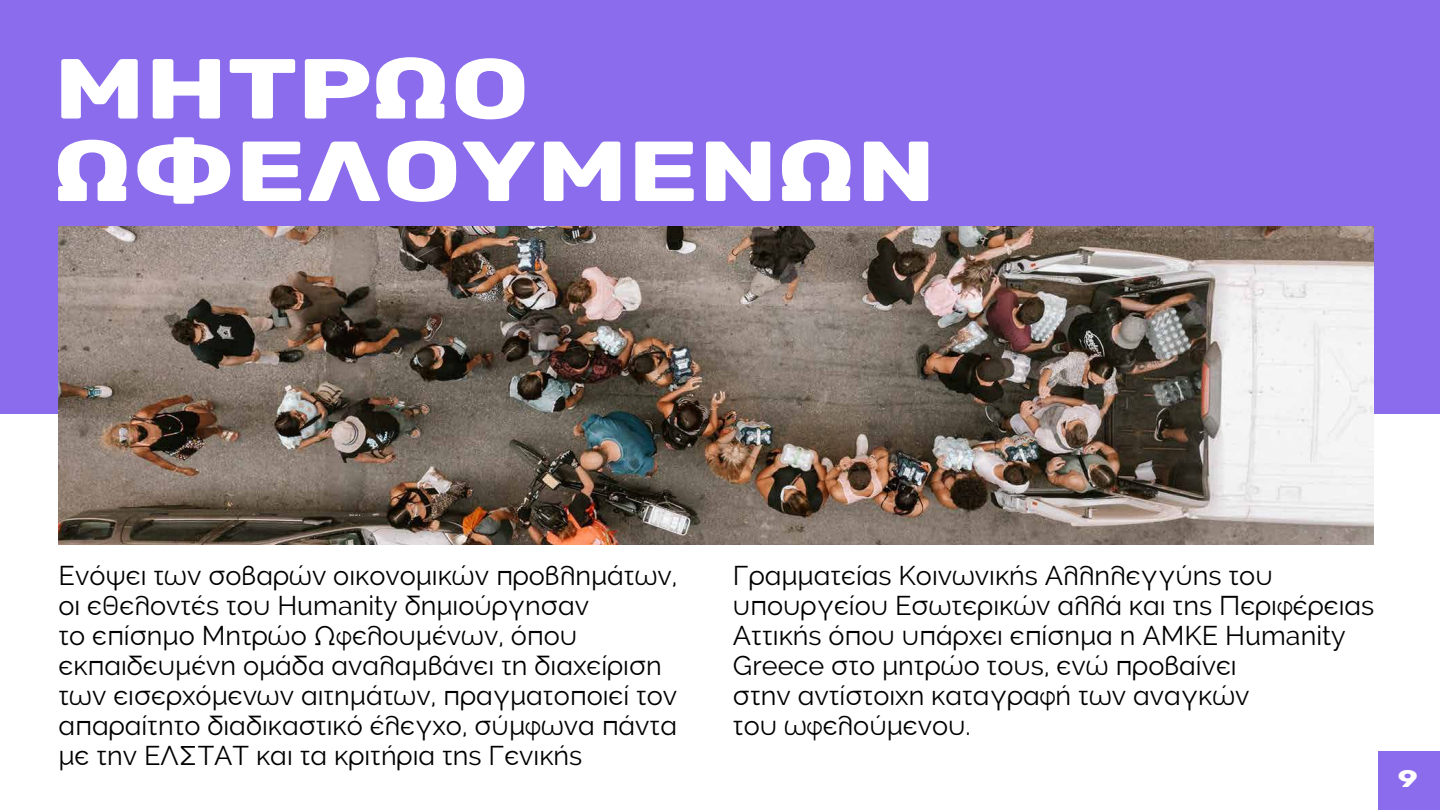
<style>
.page{position:relative;width:1440px;height:810px;background:#fff}
.page>*{position:absolute;margin:0;border:0;box-sizing:border-box;transform-origin:0 0}
.t1{font:84.9px/82.5px "Aka Acid Rubic Bold";color:#fff;scale:1.29 1}
.t2{font:27px/30px "Aka Acid Raleway Regular";color:#000}
.t3{font:24px "Aka Acid Rubic Bold";color:#fff;scale:1.29 1}
</style>
<div class="page">
<div style="left:0;top:0;width:1440px;height:414px;background:#8b6ced"></div>
<img style="left:58px;top:226px;width:1316px;height:318px">
<div style="left:1378px;top:752px;width:62px;height:58px;background:#8b6ced"></div>
<h1 class="t1" style="left:54px;top:49px;width:685px">ΜΗΤΡΩΟ<br>ΩΦΕΛΟΥΜΕΝΩΝ</h1>
<p class="t2" style="left:58px;top:561px;width:620px">Ενόψει των σοβαρών οικονομικών προβλημάτων, οι εθελοντές του Humanity δημιούργησαν<br>το επίσημο Μητρώο Ωφελουμένων, όπου εκπαιδευμένη ομάδα αναλαμβάνει τη διαχείριση των εισερχόμενων αιτημάτων, πραγματοποιεί τον απαραίτητο διαδικαστικό έλεγχο, σύμφωνα πάντα με την ΕΛΣΤΑΤ και τα κριτήρια της Γενικής</p>
<p class="t2" style="left:733px;top:561px;width:643px">Γραμματείας Κοινωνικής Αλληλεγγύης του υπουργείου Εσωτερικών αλλά και της Περιφέρειας Αττικής όπου υπάρχει επίσημα η ΑΜΚΕ Humanity Greece στο μητρώο τους, ενώ προβαίνει<br>στην αντίστοιχη καταγραφή των αναγκών<br>του ωφελούμενου.</p>
<p class="t3" style="left:1398px;top:763px;width:17px">9</p>
</div>
